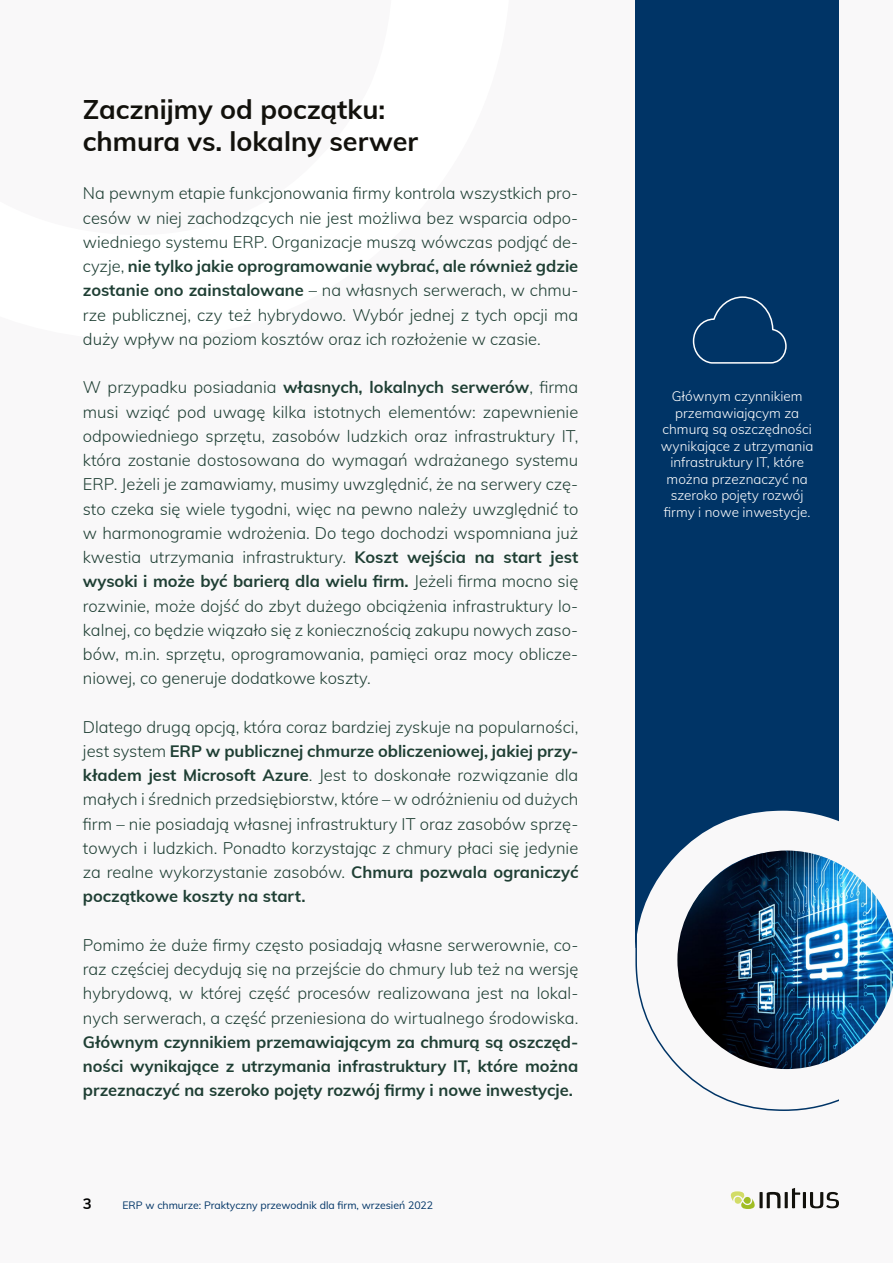
<style>
.page{position:relative;width:893px;height:1263px;background:#f9f8f9}
.page>*{position:absolute;margin:0;border:0;box-sizing:border-box;transform-origin:0 0}
.t1{font:27px/32.4px "Muli";color:#12110c}
.t2{font:16.5px/24.3px "Muli";color:#1f3f34;text-align:justify}
.t3{font:15px "Muli";color:#000}
.t4{font:13.5px/16.5px "Muli";color:#fff;text-align:center}
.t5{font:10.5px "Muli";color:#003466}
</style>
<div class="page">
<svg style="left:730px;top:1188px;width:109px;height:21px"></svg>
<div style="left:635px;top:0;width:204px;height:948px;background:#003466"></div>
<svg style="left:639px;top:810px;width:200px;height:112px"></svg>
<img style="left:677px;top:850px;width:213px;height:72px">
<img style="left:635px;top:922px;width:258px;height:189px">
<svg style="left:839px;top:1060px;width:54px;height:51px"></svg>
<svg style="left:692px;top:296px;width:95px;height:68px"></svg>
<h1 class="t1" style="left:83px;top:91px;width:337px">Zacznijmy od początku: chmura vs. lokalny serwer</h1>
<p class="t2" style="left:83px;top:181px;width:497px">Na pewnym etapie funkcjonowania firmy kontrola wszystkich pro&shy;cesów w niej zachodzących nie jest możliwa bez wsparcia odpo&shy;wiedniego systemu ERP. Organizacje muszą wówczas podjąć de&shy;cyzje, nie tylko jakie oprogramowanie wybrać, ale również gdzie zostanie ono zainstalowane – na własnych serwerach, w chmu&shy;rze publicznej, czy też hybrydowo. Wybór jednej z tych opcji ma duży wpływ na poziom kosztów oraz ich rozłożenie w czasie.</p>
<p class="t2" style="left:83px;top:374px;width:497px">W przypadku posiadania własnych, lokalnych serwerów, firma musi wziąć pod uwagę kilka istotnych elementów: zapewnienie odpowiedniego sprzętu, zasobów ludzkich oraz infrastruktury IT, która zostanie dostosowana do wymagań wdrażanego systemu ERP. Jeżeli je zamawiamy, musimy uwzględnić, że na serwery czę&shy;sto czeka się wiele tygodni, więc na pewno należy uwzględnić to w harmonogramie wdrożenia. Do tego dochodzi wspomniana już kwestia utrzymania infrastruktury. Koszt wejścia na start jest wysoki i może być barierą dla wielu firm. Jeżeli firma mocno się rozwinie, może dojść do zbyt dużego obciążenia infrastruktury lo&shy;kalnej, co będzie wiązało się z koniecznością zakupu nowych zaso&shy;bów, m.in. sprzętu, oprogramowania, pamięci oraz mocy oblicze&shy;niowej, co generuje dodatkowe koszty.</p>
<p class="t2" style="left:83px;top:714px;width:497px">Dlatego drugą opcją, która coraz bardziej zyskuje na popularności, jest system ERP w publicznej chmurze obliczeniowej, jakiej przy&shy;kładem jest Microsoft Azure. Jest to doskonałe rozwiązanie dla małych i średnich przedsiębiorstw, które – w odróżnieniu od dużych firm – nie posiadają własnej infrastruktury IT oraz zasobów sprzę&shy;towych i ludzkich. Ponadto korzystając z chmury płaci się jedynie za realne wykorzystanie zasobów. Chmura pozwala ograniczyć początkowe koszty na start.</p>
<p class="t2" style="left:83px;top:932px;width:497px">Pomimo że duże firmy często posiadają własne serwerownie, co&shy;raz częściej decydują się na przejście do chmury lub też na wersję hybrydową, w której część procesów realizowana jest na lokal&shy;nych serwerach, a część przeniesiona do wirtualnego środowiska.<br>Głównym czynnikiem przemawiającym za chmurą są oszczęd&shy;ności wynikające z utrzymania infrastruktury IT, które można przeznaczyć na szeroko pojęty rozwój firmy i nowe inwestycje.</p>
<p class="t3" style="left:83px;top:1193px;width:10px">3</p>
<p class="t5" style="left:122px;top:1197px;width:312px">ERP w chmurze: Praktyczny przewodnik dla firm, wrzesień 2022</p>
<p class="t4" style="left:661px;top:388px;width:154px">Głównym czynnikiem przemawiającym za chmurą są oszczędności wynikające z utrzymania infrastruktury IT, które można przeznaczyć na szeroko pojęty rozwój firmy i nowe inwestycje.</p>
</div>
